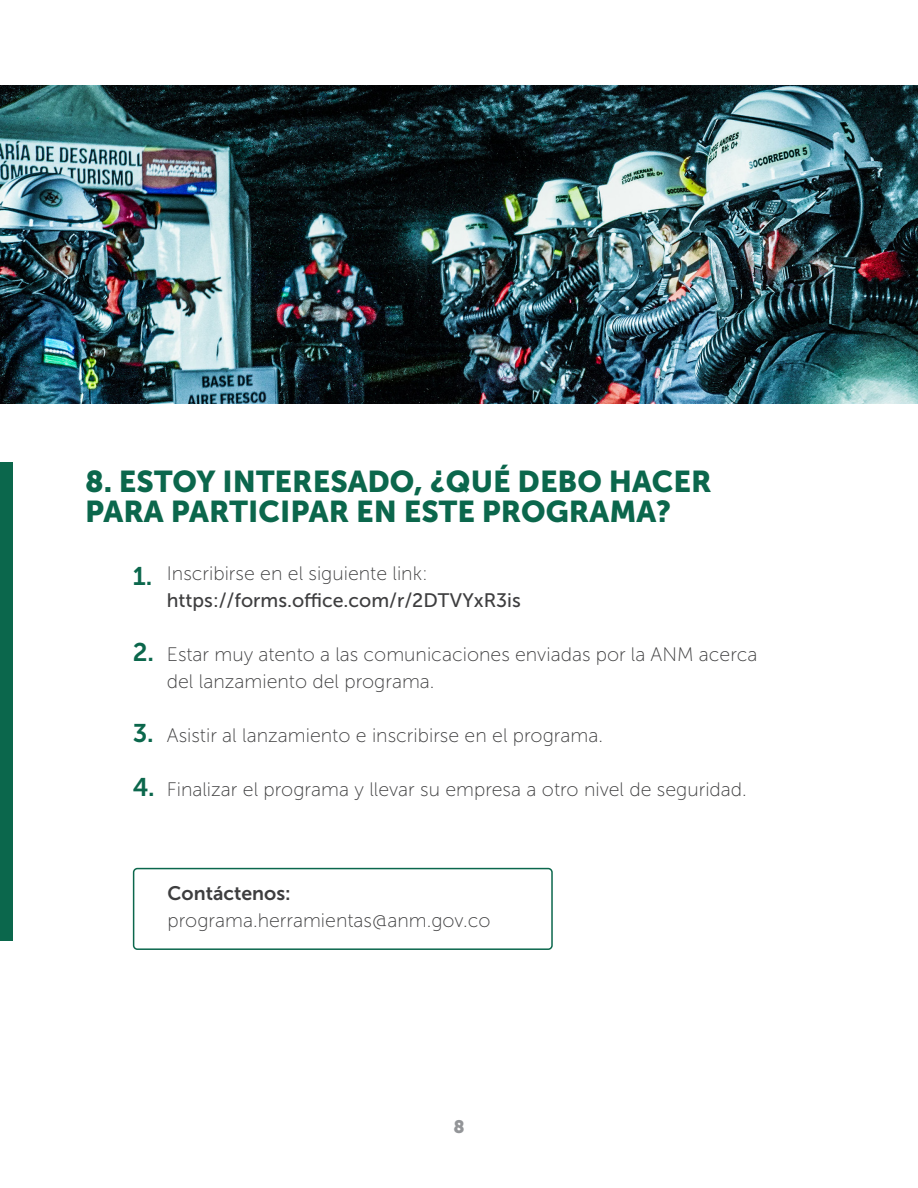
<style>
.page{position:relative;width:918px;height:1188px;background:#fff}
.page>*{position:absolute;margin:0;border:0;box-sizing:border-box;transform-origin:0 0}
.Destacado{font:30px/30px "Museo Sans 900";color:#0b674c}
.Destacado-2{font:25.5px "Museo Sans 700";color:#0b674c}
.Estilo_de_párrafo_1{font:19.5px/27px "Museo Sans 100";color:#3e3e3f}
.Estilo_de_párrafo_1-2{font:19.5px "Museo Sans 500";color:#3e3e3f}
.Estilo_de_párrafo_1-3{font:19.5px "Museo Sans 700";color:#3e3e3f}
.t1{font:18px "Museo Sans 900";color:#939598}
</style>
<div class="page">
<div style="left:133px;top:868px;width:420px;height:82px;border:2px solid #0b674c;border-radius:4px"></div>
<img style="left:0;top:85px;width:918px;height:318px">
<div style="left:0;top:462px;width:12px;height:479px;background:#0b674c"></div>
<p class="Destacado" style="left:85px;top:466px;width:628px">8. ESTOY INTERESADO, ¿QUÉ DEBO HACER<br>PARA PARTICIPAR EN ESTE PROGRAMA?</p>
<p class="Destacado-2" style="left:133px;top:562px;width:21px">1.</p>
<p class="Destacado-2" style="left:133px;top:638px;width:23px">2.</p>
<p class="Destacado-2" style="left:133px;top:719px;width:23px">3.</p>
<p class="Destacado-2" style="left:133px;top:773px;width:23px">4.</p>
<p class="Estilo_de_párrafo_1" style="left:167px;top:560px;width:262px">Inscribirse en el siguiente link:</p>
<p class="Estilo_de_párrafo_1-2" style="left:167px;top:590px;width:356px">https://forms.office.com/r/2DTVYxR3is</p>
<p class="Estilo_de_párrafo_1" style="left:167px;top:641px;width:592px">Estar muy atento a las comunicaciones enviadas por la ANM acerca del lanzamiento del programa.</p>
<p class="Estilo_de_párrafo_1" style="left:167px;top:722px;width:438px">Asistir al lanzamiento e inscribirse en el programa.</p>
<p class="Estilo_de_párrafo_1" style="left:167px;top:776px;width:581px">Finalizar el programa y llevar su empresa a otro nivel de seguridad.</p>
<p class="Estilo_de_párrafo_1-3" style="left:168px;top:883px;width:125px">Contáctenos:</p>
<p class="Estilo_de_párrafo_1" style="left:168px;top:907px;width:325px">programa.herramientas@anm.gov.co</p>
<p class="t1" style="left:453px;top:1117px;width:13px">8</p>
</div>
